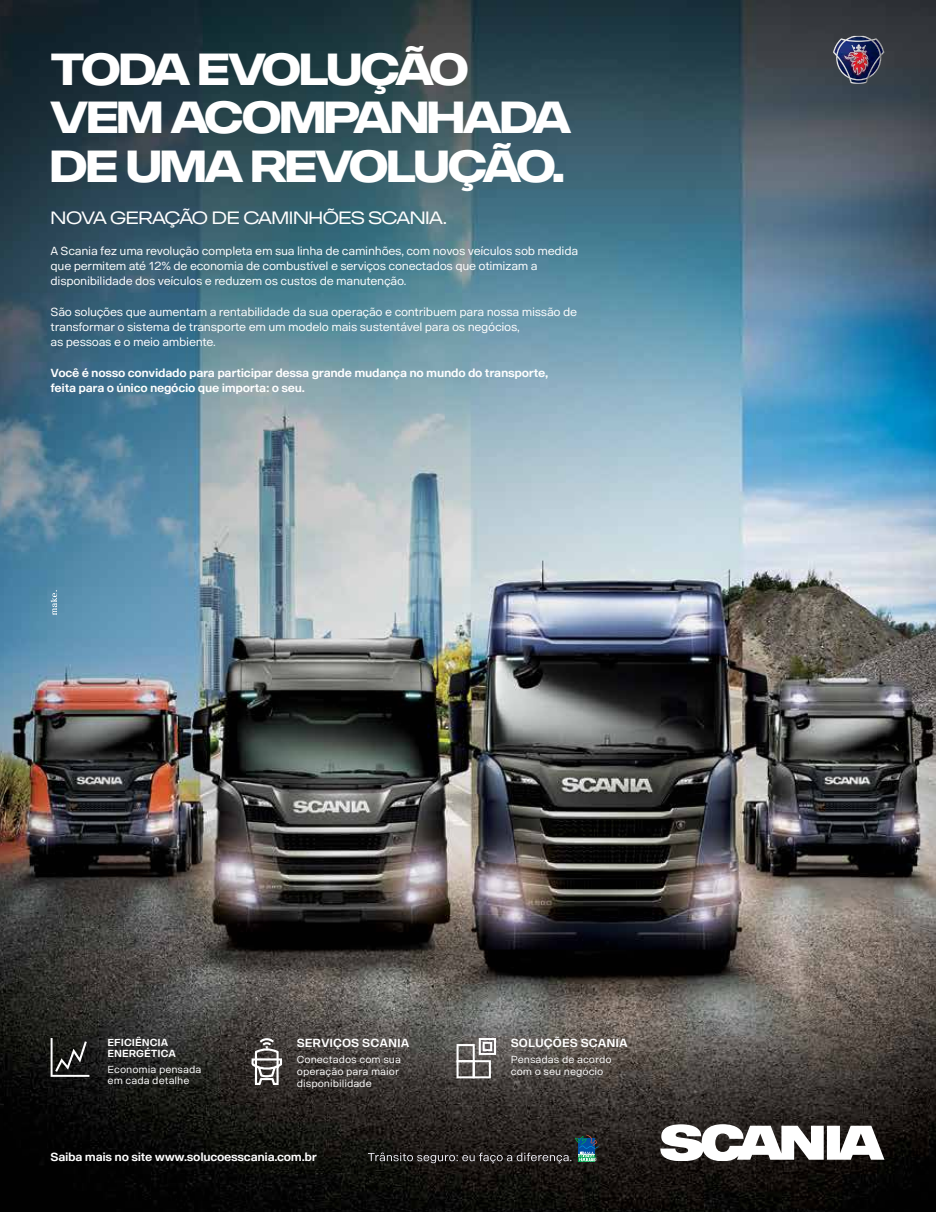
<style>
.page{position:relative;width:936px;height:1212px;background:#fff}
.page>*{position:absolute;margin:0;border:0;box-sizing:border-box;transform-origin:0 0}
.t1{font:700 44.25px/48.6px "Scania Sans Headline";letter-spacing:-.025em;color:#fff}
.t2{font:17.55px "Scania Sans Headline";letter-spacing:-.025em;color:#fff}
.t3{font:11.55px/15.3px "Scania Sans";letter-spacing:-.025em;color:#fff}
.t4{font:700 11.55px/15.3px "Scania Sans";letter-spacing:-.025em;color:#fff}
.t5{font:700 11.55px "Scania Sans";color:#fff}
.t6{font:10.05px/12px "Scania Sans";color:#fff}
.t7{font:700 10.05px/11.1px "Scania Sans";color:#fff}
</style>
<div class="page">
<img style="left:0;top:0;width:935px;height:1212px">
<img style="left:832px;top:36px;width:52px;height:48px">
<svg style="left:660px;top:1124px;width:224px;height:37px"></svg>
<svg style="left:51px;top:1038px;width:38px;height:39px"></svg>
<svg style="left:456px;top:1038px;width:40px;height:40px"></svg>
<svg style="left:251px;top:1037px;width:31px;height:48px"></svg>
<svg style="left:368px;top:1134px;width:230px;height:29px;background:#2d2f2e"></svg>
<svg style="left:51px;top:590px;width:6px;height:25px"></svg>
<h1 class="t1" style="left:51px;top:44px;width:522px">TODA EVOLUÇÃO<br>VEM ACOMPANHADA<br>DE UMA REVOLUÇÃO.</h1>
<h2 class="t2" style="left:51px;top:208px;width:397px">NOVA GERAÇÃO DE CAMINHÕES SCANIA.</h2>
<p class="t3" style="left:51px;top:243px;width:529px">A Scania fez uma revolução completa em sua linha de caminhões, com novos veículos sob medida que permitem até 12% de economia de combustível e serviços conectados que otimizam a disponibilidade dos veículos e reduzem os custos de manutenção.</p>
<p class="t3" style="left:51px;top:304px;width:528px">São soluções que aumentam a rentabilidade da sua operação e contribuem para nossa missão de transformar o sistema de transporte em um modelo mais sustentável para os negócios,<br>as pessoas e o meio ambiente.</p>
<p class="t4" style="left:51px;top:365px;width:499px">Você é nosso convidado para participar dessa grande mudança no mundo do transporte, feita para o único negócio que importa: o seu.</p>
<p class="t7" style="left:108px;top:1036px;width:70px">EFICIÊNCIA<br>ENERGÉTICA</p>
<p class="t6" style="left:108px;top:1064px;width:95px;line-height:11.1px">Economia pensada em cada detalhe</p>
<p class="t5" style="left:297px;top:1036px;width:114px">SERVIÇOS SCANIA</p>
<p class="t6" style="left:297px;top:1053px;width:106px">Conectados com sua operação para maior disponibilidade</p>
<p class="t4" style="left:51px;top:1149px;width:268px">Saiba mais no site www.solucoesscania.com.br</p>
<p class="t5" style="left:511px;top:1036px;width:118px">SOLUÇÕES SCANIA</p>
<p class="t6" style="left:511px;top:1053px;width:102px">Pensadas de acordo com o seu negócio</p>
</div>
